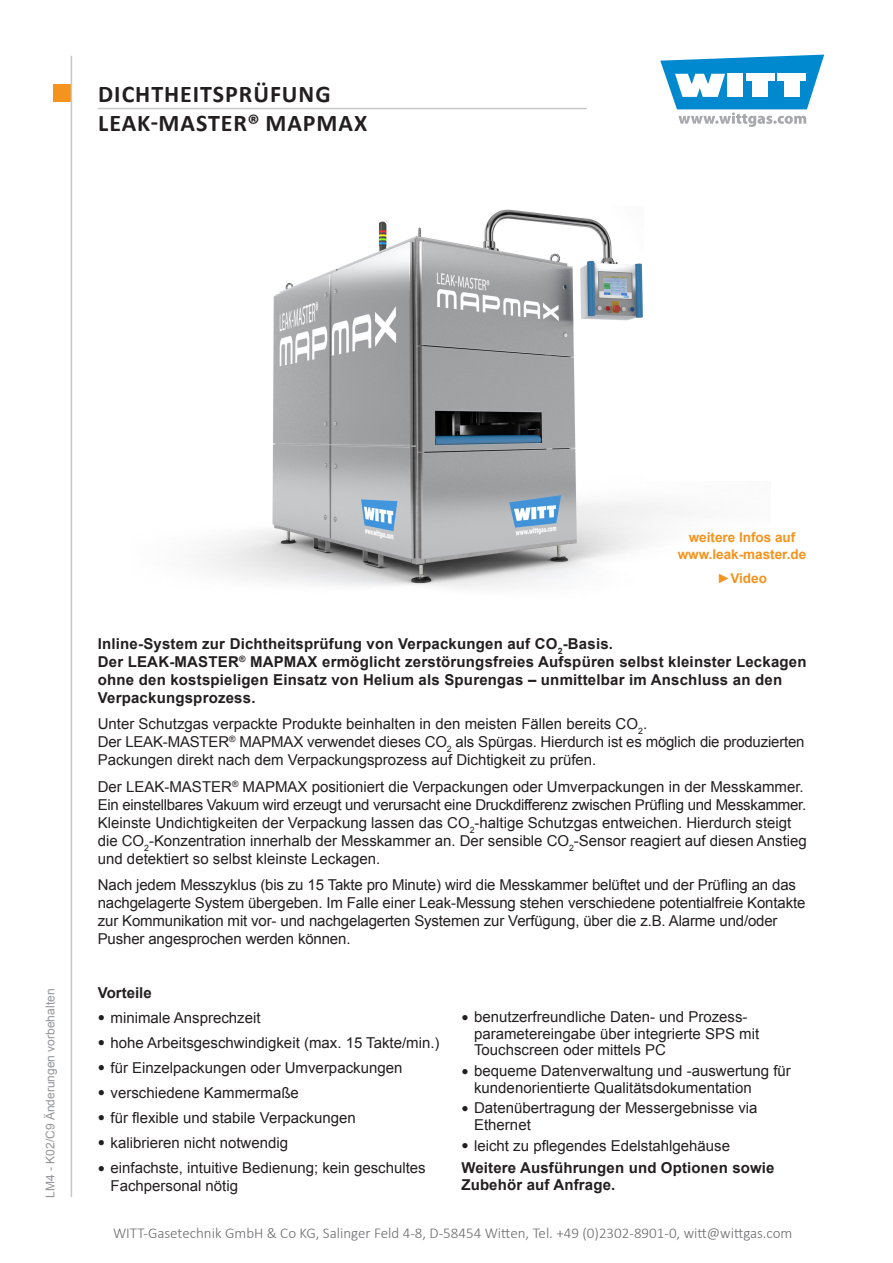
<style>
.page{position:relative;width:893px;height:1263px;background:#fff}
.page>*{position:absolute;margin:0;border:0;box-sizing:border-box;transform-origin:0 0}
.t1{font:700 24px/28.8px "Calibri";letter-spacing:.04em;color:#231f20}
.Einleitungstext{font:15px/18px "Arial";color:#231f20}
.Einleitungstext-2{font:700 15px/18px "Arial";letter-spacing:.015em;color:#231f20}
.t2{font:300 15px "Calibri";color:#6b6b6e}
.Überschrift{font:700 15px/16.5px "Arial";letter-spacing:.01em;color:#231f20}
.Überschrift-2{font:700 13.5px/16.2px "Arial";color:#f4931d;text-align:center}
.t3{font:12px "Arial";color:#939598}
.s1{font-family:"Bookman Old Style";font-size:12px}
</style>
<div class="page">
<div style="left:53px;top:85px;width:17px;height:17px;background:#f4931d"></div>
<svg style="left:660px;top:55px;width:164px;height:72px"></svg>
<hr style="left:71px;top:56px;width:1px;height:1141px;background:#c7c8ca">
<hr style="left:98px;top:108px;width:489px;height:1px;background:#c7c8ca">
<img style="left:202px;top:209px;width:479px;height:379px">
<div style="left:644px;top:166px;width:151px;height:315px;background:#fff"></div>
<h1 class="t1" style="left:98px;top:79px;width:270px">DICHTHEITSPRÜFUNG<br>LEAK-MASTER® MAPMAX</h1>
<p class="t3" style="left:42px;top:1197px;width:210px;rotate:-90deg">LM4 - K02/C9 Änderungen vorbehalten</p>
<p class="Überschrift-2" style="left:678px;top:530px;width:130px">weitere Infos auf www.leak-master.de</p>
<p class="Überschrift-2" style="left:717px;top:570px;width:51px">►Video</p>
<p class="Einleitungstext-2" style="left:98px;top:635px;width:710px">Inline-System zur Dichtheitsprüfung von Verpackungen auf CO<sub>2</sub>-Basis.<br>Der LEAK-MASTER<sup>®</sup> MAPMAX ermöglicht zerstörungsfreies Aufspüren selbst kleinster Leckagen ohne den kostspieligen Einsatz von Helium als Spurengas – unmittelbar im Anschluss an den Verpackungsprozess.</p>
<p class="Einleitungstext" style="left:98px;top:715px;width:708px">Unter Schutzgas verpackte Produkte beinhalten in den meisten Fällen bereits CO<sub>2</sub>.<br>Der LEAK-MASTER<sup>®</sup> MAPMAX verwendet dieses CO<sub>2</sub> als Spürgas. Hierdurch ist es möglich die produzierten<br>Packungen direkt nach dem Verpackungsprozess auf Dichtigkeit zu prüfen.</p>
<p class="Einleitungstext" style="left:98px;top:778px;width:710px">Der LEAK-MASTER<sup>®</sup> MAPMAX positioniert die Verpackungen oder Umverpackungen in der Messkammer.<br>Ein einstellbares Vakuum wird erzeugt und verursacht eine Druckdifferenz zwischen Prüfling und Messkammer.<br>Kleinste Undichtigkeiten der Verpackung lassen das CO<sub>2</sub>-haltige Schutzgas entweichen. Hierdurch steigt die CO<sub>2</sub>-Konzentration innerhalb der Messkammer an. Der sensible CO<sub>2</sub>-Sensor reagiert auf diesen Anstieg und detektiert so selbst kleinste Leckagen.</p>
<p class="Einleitungstext" style="left:98px;top:876px;width:709px">Nach jedem Messzyklus (bis zu 15 Takte pro Minute) wird die Messkammer belüftet und der Prüfling an das nachgelagerte System übergeben. Im Falle einer Leak-Messung stehen verschiedene potentialfreie Kontakte zur Kommunikation mit vor- und nachgelagerten Systemen zur Verfügung, über die z.B. Alarme und/oder Pusher angesprochen werden können.</p>
<p class="Überschrift" style="left:98px;top:984px;width:55px">Vorteile</p>
<p class="Einleitungstext" style="left:98px;top:1008px;width:164px"><span class="s1">●</span> minimale Ansprechzeit</p>
<p class="Einleitungstext" style="left:98px;top:1033px;width:343px"><span class="s1">●</span> hohe Arbeitsgeschwindigkeit (max. 15 Takte/min.)</p>
<p class="Einleitungstext" style="left:98px;top:1058px;width:306px"><span class="s1">●</span> für Einzelpackungen oder Umverpackungen</p>
<p class="Einleitungstext" style="left:98px;top:1083px;width:203px"><span class="s1">●</span> verschiedene Kammermaße</p>
<p class="Einleitungstext" style="left:98px;top:1108px;width:259px"><span class="s1">●</span> für flexible und stabile Verpackungen</p>
<p class="Einleitungstext" style="left:98px;top:1133px;width:192px"><span class="s1">●</span> kalibrieren nicht notwendig</p>
<p class="Einleitungstext" style="left:111px;top:1159px;width:317px;line-height:17.2px;text-indent:-13px"><span class="s1">●</span> einfachste, intuitive Bedienung; kein geschultes<br>Fachpersonal nötig</p>
<p class="Einleitungstext" style="left:474px;top:1009px;width:287px;line-height:16.5px;text-indent:-13px"><span class="s1">●</span> benutzerfreundliche Daten- und Prozess&shy;parametereingabe über integrierte SPS mit<br>Touchscreen oder mittels PC</p>
<p class="Einleitungstext" style="left:474px;top:1063px;width:318px;line-height:16.5px;text-indent:-13px"><span class="s1">●</span> bequeme Datenverwaltung und -auswertung für kundenorientierte Qualitätsdokumentation</p>
<p class="Einleitungstext" style="left:474px;top:1100px;width:285px;line-height:16.5px;text-indent:-13px"><span class="s1">●</span> Datenübertragung der Messergebnisse via<br>Ethernet</p>
<p class="Einleitungstext" style="left:461px;top:1136px;width:270px"><span class="s1">●</span> leicht zu pflegendes Edelstahlgehäuse</p>
<p class="Überschrift" style="left:461px;top:1160px;width:315px">Weitere Ausführungen und Optionen sowie<br>Zubehör auf Anfrage.</p>
<p class="t2" style="left:113px;top:1224px;width:681px">WITT-Gasetechnik GmbH &amp; Co KG, Salinger Feld 4-8, D-58454 Witten, Tel. +49 (0)2302-8901-0, witt@wittgas.com</p>
</div>
